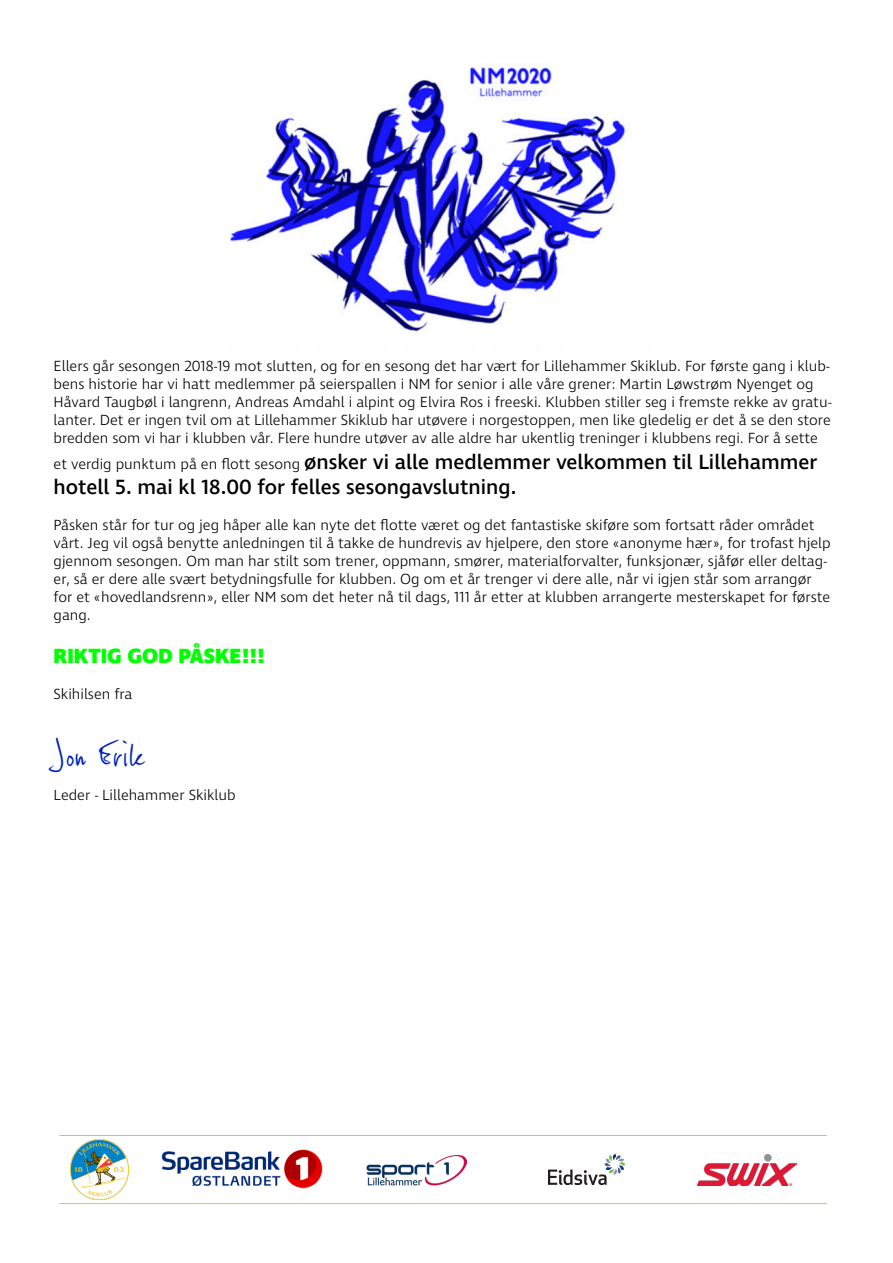
<style>
.page{position:relative;width:893px;height:1263px;background:#fff}
.page>*{position:absolute;margin:0;border:0;box-sizing:border-box;transform-origin:0 0}
.t1{font:39px "Viktorie";color:#0023bc}
.t2{font:500 21px/25.2px "Ingra";color:#000}
.t3{font:800 21px "Ingra";color:#0f0}
.t4{font:300 15px/18px "Ingra";color:#000}
.s1{font-weight:300;font-size:15px}
</style>
<div class="page">
<hr style="left:59px;top:1203px;width:768px;height:1px;background:#f1be34">
<img style="left:70px;top:1140px;width:58px;height:59px">
<hr style="left:59px;top:1135px;width:768px;height:1px;background:#f1be34">
<img style="left:161px;top:1149px;width:162px;height:40px">
<img style="left:366px;top:1155px;width:100px;height:30px">
<svg style="left:548px;top:1154px;width:77px;height:31px"></svg>
<img style="left:698px;top:1154px;width:98px;height:31px">
<img style="left:229px;top:63px;width:397px;height:269px">
<p class="t4" style="left:54px;top:358px;width:779px">Ellers går sesongen 2018-19 mot slutten, og for en sesong det har vært for Lillehammer Skiklub. For første gang i klub&shy;bens historie har vi hatt medlemmer på seierspallen i NM for senior i alle våre grener: Martin Løwstrøm Nyenget og Håvard Taugbøl i langrenn, Andreas Amdahl i alpint og Elvira Ros i freeski. Klubben stiller seg i fremste rekke av gratu&shy;lanter. Det er ingen tvil om at Lillehammer Skiklub har utøvere i norgestoppen, men like gledelig er det å se den store bredden som vi har i klubben vår. Flere hundre utøver av alle aldre har ukentlig treninger i klubbens regi. For å sette</p>
<p class="t2" style="left:54px;top:450px;width:765px"><span class="s1">et verdig punktum på en flott sesong</span> ønsker vi alle medlemmer velkommen til Lillehammer hotell 5. mai kl 18.00 for felles sesongavslutning.</p>
<p class="t4" style="left:54px;top:517px;width:779px">Påsken står for tur og jeg håper alle kan nyte det flotte været og det fantastiske skiføre som fortsatt råder området vårt. Jeg vil også benytte anledningen til å takke de hundrevis av hjelpere, den store «anonyme hær», for trofast hjelp gjennom sesongen. Om man har stilt som trener, oppmann, smører, materialforvalter, funksjonær, sjåfør eller deltag&shy;er, så er dere alle svært betydningsfulle for klubben. Og om et år trenger vi dere alle, når vi igjen står som arrangør for et «hovedlandsrenn», eller NM som det heter nå til dags, 111 år etter at klubben arrangerte mesterskapet for første gang.</p>
<p class="t3" style="left:54px;top:642px;width:213px">RIKTIG GOD PÅSKE!!!</p>
<p class="t4" style="left:54px;top:686px;width:80px">Skihilsen fra</p>
<p class="t1" style="left:54px;top:728px;width:93px">Jon Erik</p>
<p class="t4" style="left:54px;top:787px;width:183px">Leder - Lillehammer Skiklub</p>
</div>
